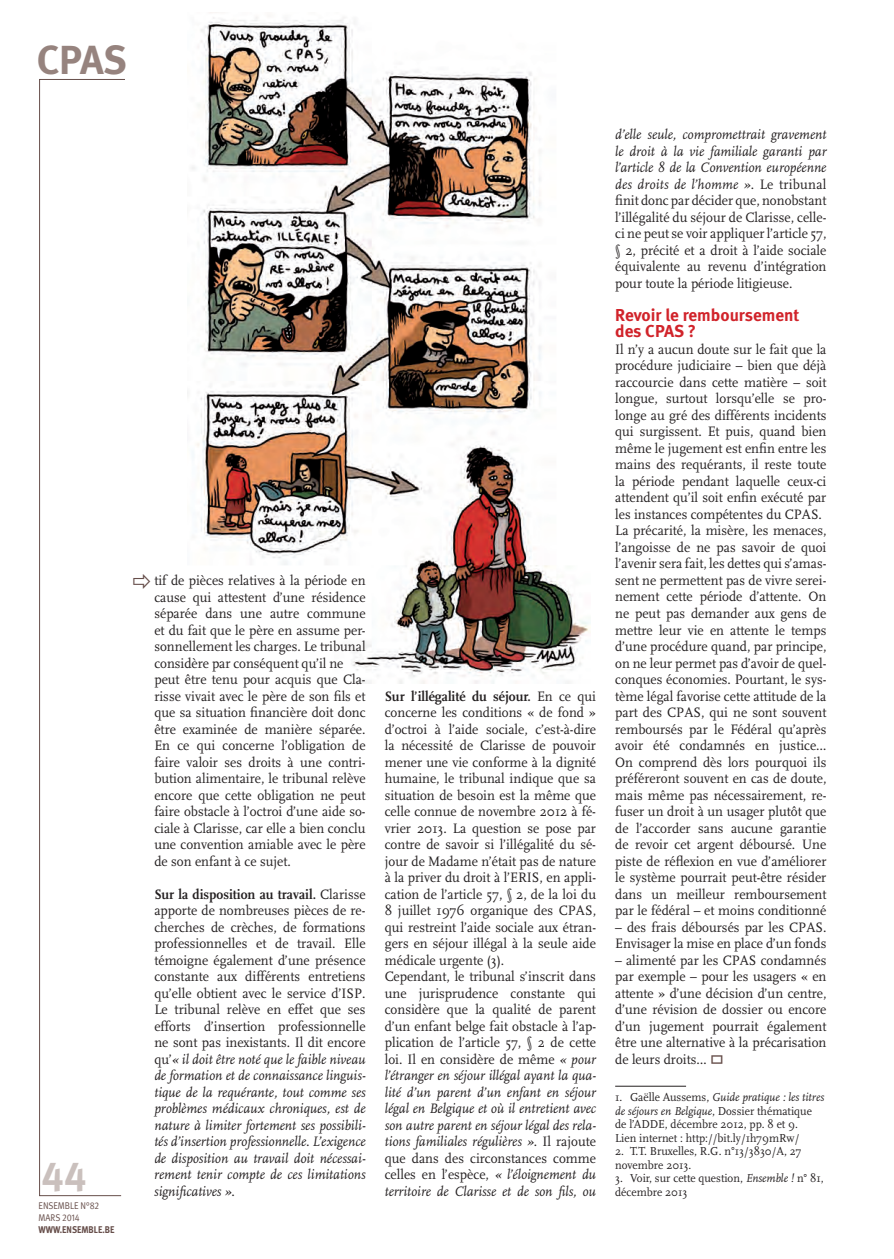
<style>
.page{position:relative;width:894px;height:1259px;background:#fff}
.page>*{position:absolute;margin:0;border:0;box-sizing:border-box;transform-origin:0 0}
.t1{font:700 40.5px "Meta";color:#96837e}
.t2{font:40.5px "Meta Bold Expert";color:#cac0bd}
.t3{font:700 17.25px/16.5px "Meta";color:#d1232a}
.t4{font:14.25px/16.5px "Scala";color:#231f20;scale:.95 1}
.t5{font:12px/13.5px "Scala";color:#231f20;scale:.95 1}
.t6{font:700 9.75px/12px "Meta";color:#664e4a;scale:.9 1}
.s1{font-family:"Meta Normal";font-weight:400}
.s2{font-family:"Meta Normal Expert";font-weight:400}
.s3{font-weight:700}
.s4{font-style:italic}
</style>
<div class="page">
<svg style="left:39px;top:79px;width:86px;height:1116px"></svg>
<img style="left:187px;top:17px;width:403px;height:666px">
<hr style="left:615px;top:1085px;width:71px;height:1px;background:#231f20">
<p class="t1" style="left:37px;top:36px;width:92px">CPAS</p>
<p class="t2" style="left:42px;top:1152px;width:46px">44</p>
<p class="t6" style="left:39px;top:1199px;width:86px"><span class="s1">ENSEMBLE N°</span><span class="s2">82<br></span><span class="s1">MARS</span> <span class="s2">2014 </span>www.ensemble.be</p>
<p class="t4" style="left:154px;top:572px;width:224px">tif de pièces relatives à la période en cause qui attestent d’une résidence séparée dans une autre commune et du fait que le père en assume per&shy;sonnellement les charges. Le tribunal considère par conséquent qu’il ne peut être tenu pour acquis que Cla&shy;risse vivait avec le père de son fils et que sa situation financière doit donc être examinée de manière séparée.<br>En ce qui concerne l’obligation de faire valoir ses droits à une contri&shy;bution alimentaire, le tribunal relève encore que cette obligation ne peut faire obstacle à l’octroi d’une aide so&shy;ciale à Clarisse, car elle a bien conclu une convention amiable avec le père de son enfant à ce sujet.</p>
<p class="t4" style="left:154px;top:886px;width:224px;text-align:justify"><span class="s3">Sur la disposition au travail.</span> Clarisse apporte de nombreuses pièces de re&shy;cherches de crèches, de formations professionnelles et de travail. Elle témoigne également d’une présence constante aux différents entretiens qu’elle obtient avec le service d’ISP.<br>Le tribunal relève en effet que ses efforts d’insertion professionnelle ne sont pas inexistants. Il dit encore qu’<span class="s4">« il doit être noté que le faible niveau de formation et de connaissance linguis&shy;tique de la requérante, tout comme ses problèmes médicaux chroniques, est de nature à limiter fortement ses possibili&shy;tés d’insertion professionnelle. L’exigence de disposition au travail doit nécessai&shy;rement tenir compte de ces limitations significatives »</span>.</p>
<p class="t4" style="left:385px;top:688px;width:224px"><span class="s3">Sur l’illégalité du séjour.</span> En ce qui concerne les conditions « de fond » d’octroi à l’aide sociale, c’est-à-dire la nécessité de Clarisse de pouvoir mener une vie conforme à la dignité humaine, le tribunal indique que sa situation de besoin est la même que celle connue de novembre 2012 à fé&shy;vrier 2013. La question se pose par contre de savoir si l’illégalité du sé&shy;jour de Madame n’était pas de nature à la priver du droit à l’ERIS, en appli&shy;cation de l’article 57, § 2, de la loi du 8 juillet 1976 organique des CPAS, qui restreint l’aide sociale aux étran&shy;gers en séjour illégal à la seule aide médicale urgente (3).<br>Cependant, le tribunal s’inscrit dans une jurisprudence constante qui considère que la qualité de parent d’un enfant belge fait obstacle à l’ap&shy;plication de l’article 57, § 2 de cette loi. Il en considère de même <span class="s4">« pour l’étranger en séjour illégal ayant la qua&shy;lité d’un parent d’un enfant en séjour légal en Belgique et où il entretient avec son autre parent en séjour légal des rela&shy;tions familiales régulières »</span>. Il rajoute que dans des circonstances comme celles en l’espèce, <span class="s4">« l’éloignement du territoire de Clarisse et de son fils, ou</span></p>
<p class="t4" style="left:615px;top:127px;width:224px;text-align:justify"><span class="s4">d’elle seule, compromettrait gravement le droit à la vie familiale garanti par l’article 8 de la Convention européenne des droits de l’homme »</span>. Le tribunal finit donc par décider que, nonobstant l’illégalité du séjour de Clarisse, celle&shy;ci ne peut se voir appliquer l’article 57, § 2, précité et a droit à l’aide sociale équivalente au revenu d’intégration pour toute la période litigieuse.</p>
<p class="t3" style="left:615px;top:306px;width:186px">Revoir le remboursement des CPAS ?</p>
<p class="t4" style="left:615px;top:341px;width:224px">Il n’y a aucun doute sur le fait que la procédure judiciaire – bien que déjà raccourcie dans cette matière – soit longue, surtout lorsqu’elle se pro&shy;longe au gré des différents incidents qui surgissent. Et puis, quand bien même le jugement est enfin entre les mains des requérants, il reste toute la période pendant laquelle ceux-ci attendent qu’il soit enfin exécuté par les instances compétentes du CPAS.<br>La précarité, la misère, les menaces, l’angoisse de ne pas savoir de quoi l’avenir sera fait, les dettes qui s’amas&shy;sent ne permettent pas de vivre serei&shy;nement cette période d’attente. On ne peut pas demander aux gens de mettre leur vie en attente le temps d’une procédure quand, par principe, on ne leur permet pas d’avoir de quel&shy;conques économies. Pourtant, le sys&shy;tème légal favorise cette attitude de la part des CPAS, qui ne sont souvent remboursés par le Fédéral qu’après avoir été condamnés en justice… On comprend dès lors pourquoi ils préféreront souvent en cas de doute, mais même pas nécessairement, re&shy;fuser un droit à un usager plutôt que de l’accorder sans aucune garantie de revoir cet argent déboursé. Une piste de réflexion en vue d’améliorer le système pourrait peut-être résider dans un meilleur remboursement par le fédéral – et moins conditionné</p>
<p class="t4" style="left:615px;top:919px;width:224px">– des frais déboursés par les CPAS.<br>Envisager la mise en place d’un fonds</p>
<p class="t4" style="left:615px;top:952px;width:224px;text-align:justify">– alimenté par les CPAS condamnés par exemple – pour les usagers « en attente » d’une décision d’un centre, d’une révision de dossier ou encore d’un jugement pourrait également être une alternative à la précarisation de leurs droits…</p>
<p class="t5" style="left:615px;top:1090px;width:221px">1. Gaëlle Aussems, <span class="s4">Guide pratique : les titres de séjours en Belgique</span>, Dossier thématique de l’ADDE, décembre 2012, pp. 8 et 9.<br>Lien internet : http://bit.ly/1h79mRw/</p>
<p class="t5" style="left:615px;top:1144px;width:198px">2. T.T. Bruxelles, R.G. n°13/3830/A, 27 novembre 2013.</p>
<p class="t5" style="left:615px;top:1171px;width:221px">3. Voir, sur cette question, <span class="s4">Ensemble !</span> n° 81, décembre 2013</p>
</div>
